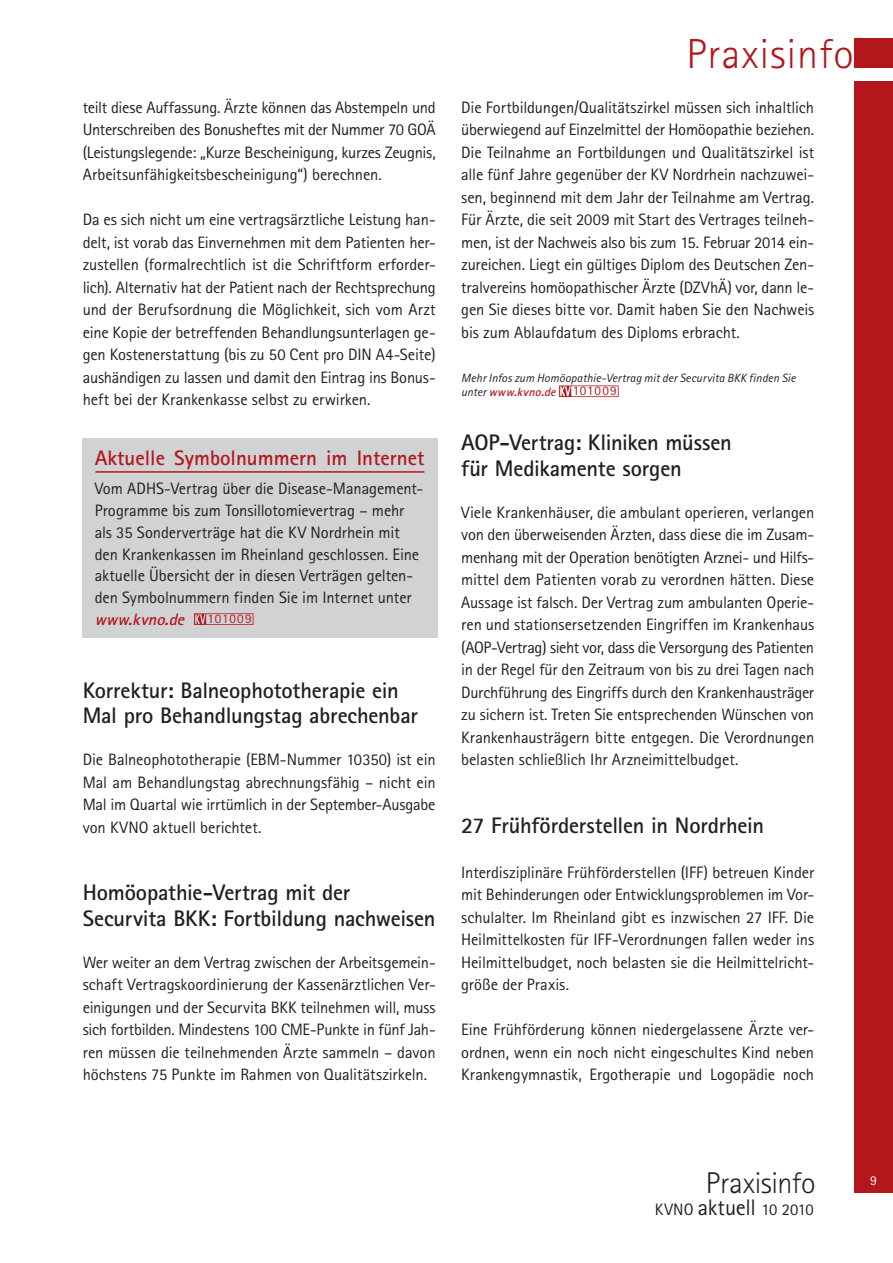
<style>
.page{position:relative;width:893px;height:1263px;background:#fff}
.page>*{position:absolute;margin:0;border:0;box-sizing:border-box;transform-origin:0 0}
.t1{font:300 42px "Agfa Rotis Sans Serif";letter-spacing:.025em;color:#b3171c}
.t2{font:300 30px "Agfa Rotis Sans Serif";letter-spacing:-.01em;color:#231f20}
.t3{font:700 22.5px/25.5px "Agfa Rotis Sans Serif";letter-spacing:-.01em;color:#231f20}
.t4{font:700 21px "Agfa Rotis Sans Serif";color:#b3171c}
.t5{font:16.5px/22.5px "Agfa Rotis Sans Serif";letter-spacing:-.01em;color:#231f20;text-align:justify}
.t6{font:italic 12px/13.5px "Agfa Rotis Sans Serif";letter-spacing:.005em;color:#231f20}
.s1{font-weight:700;font-style:italic;color:#b3171c}
.s2{font-size:13.05px;color:#b3171c}
.s3{font-weight:700;color:#b3171c}
.s4{font-style:normal;font-size:13.05px;color:#b3171c}
.s5{font-size:22.5px}
</style>
<div class="page">
<svg style="left:559px;top:385px;width:60px;height:12px"></svg>
<div style="left:82px;top:438px;width:355px;height:200px;background:#d1d2d4"></div>
<hr style="left:95px;top:471px;width:329px;height:2px;background:#b3171c">
<svg style="left:194px;top:613px;width:59px;height:12px"></svg>
<div style="left:855px;top:38px;width:38px;height:29px;background:#b3171c"></div>
<div style="left:855px;top:82px;width:38px;height:1110px;background:#b3171c"></div>
<p class="t5" style="left:83px;top:96px;width:355px">teilt diese Auffassung. Ärzte können das Abstempeln und Unterschreiben des Bonusheftes mit der Nummer 70 GOÄ (Leistungslegende: „Kurze Bescheinigung, kurzes Zeugnis, Arbeitsunfähigkeitsbescheinigung“) berechnen.</p>
<p class="t5" style="left:83px;top:208px;width:355px">Da es sich nicht um eine vertragsärztliche Leistung han&shy;delt, ist vorab das Einvernehmen mit dem Patienten her&shy;zustellen (formalrechtlich ist die Schriftform erforder&shy;lich). Alternativ hat der Patient nach der Rechtsprechung und der Berufsordnung die Möglichkeit, sich vom Arzt eine Kopie der betreffenden Behandlungsunterlagen ge&shy;gen Kostenerstattung (bis zu 50 Cent pro DIN A4-Seite) aushändigen zu lassen und damit den Eintrag ins Bonus&shy;heft bei der Krankenkasse selbst zu erwirken.</p>
<p class="t4" style="left:95px;top:445px;width:331px">Aktuelle Symbolnummern im Internet</p>
<p class="t5" style="left:95px;top:478px;width:330px;line-height:21.8px;text-align:left">Vom ADHS-Vertrag über die Disease-Management-Programme bis zum Tonsillotomievertrag – mehr als 35 Sonderverträge hat die KV Nordrhein mit den Krankenkassen im Rheinland geschlossen. Eine aktuelle Übersicht der in diesen Verträgen gelten&shy;den Symbolnummern finden Sie im Internet unter <span class="s1">www.kvno.de</span> <span class="s2">1 0 1 0 0 9</span></p>
<h3 class="t3" style="left:83px;top:677px;width:337px">Korrektur: Balneophototherapie ein<br>Mal pro Behandlungstag abrechenbar</h3>
<p class="t5" style="left:83px;top:748px;width:354px">Die Balneophototherapie (EBM-Nummer 10350) ist ein Mal am Behandlungstag abrechnungsfähig – nicht ein Mal im Quartal wie irrtümlich in der September-Ausgabe von KVNO aktuell berichtet.</p>
<h3 class="t3" style="left:83px;top:879px;width:354px">Homöopathie-Vertrag mit der<br>Securvita BKK: Fortbildung nachweisen</h3>
<p class="t5" style="left:83px;top:951px;width:354px">Wer weiter an dem Vertrag zwischen der Arbeitsgemein&shy;schaft Vertragskoordinierung der Kassenärztlichen Ver&shy;einigungen und der Securvita BKK teilnehmen will, muss sich fortbilden. Mindestens 100 CME-Punkte in fünf Jah&shy;ren müssen die teilnehmenden Ärzte sammeln – davon höchstens 75 Punkte im Rahmen von Qualitätszirkeln.</p>
<h1 class="t1" style="left:686px;top:29px;width:169px">Praxisinfo</h1>
<p class="t5" style="left:461px;top:96px;width:355px">Die Fortbildungen/Qualitätszirkel müssen sich inhaltlich überwiegend auf Einzelmittel der Homöopathie beziehen.<br>Die Teilnahme an Fortbildungen und Qualitätszirkel ist alle fünf Jahre gegenüber der KV Nordrhein nachzuwei&shy;sen, beginnend mit dem Jahr der Teilnahme am Vertrag.<br>Für Ärzte, die seit 2009 mit Start des Vertrages teilneh&shy;men, ist der Nachweis also bis zum 15. Februar 2014 ein&shy;zureichen. Liegt ein gültiges Diplom des Deutschen Zen&shy;tralvereins homöopathischer Ärzte (DZVhÄ) vor, dann le&shy;gen Sie dieses bitte vor. Damit haben Sie den Nachweis bis zum Ablaufdatum des Diploms erbracht.</p>
<p class="t6" style="left:461px;top:371px;width:336px">Mehr Infos zum Homöopathie-Vertrag mit der Securvita BKK finden Sie un ter <span class="s3">www.kvno.de</span> <span class="s4">1 0 1 0 0 9</span></p>
<h3 class="t3" style="left:461px;top:429px;width:272px">AOP-Vertrag: Kliniken müssen für Medikamente sorgen</h3>
<p class="t5" style="left:461px;top:501px;width:355px">Viele Krankenhäuser, die ambulant operieren, verlangen von den überweisenden Ärzten, dass diese die im Zusam&shy;menhang mit der Operation benötigten Arznei- und Hilfs&shy;mittel dem Patienten vorab zu verordnen hätten. Diese Aussage ist falsch. Der Vertrag zum ambulanten Operie&shy;ren und stationsersetzenden Eingriffen im Krankenhaus (AOP-Vertrag) sieht vor, dass die Versorgung des Patienten in der Regel für den Zeitraum von bis zu drei Tagen nach Durchführung des Eingriffs durch den Krankenhausträger zu sichern ist. Treten Sie entsprechenden Wünschen von Krankenhausträgern bitte entgegen. Die Verordnungen belasten schließlich Ihr Arzneimittelbudget.</p>
<h3 class="t3" style="left:461px;top:812px;width:304px">27 Frühförderstellen in Nordrhein</h3>
<p class="t5" style="left:461px;top:861px;width:354px">Interdisziplinäre Frühförderstellen (IFF) betreuen Kinder mit Behinderungen oder Entwicklungsproblemen im Vor&shy;schulalter. Im Rheinland gibt es inzwischen 27 IFF. Die Heilmittelkosten für IFF-Verordnungen fallen weder ins Heilmittelbudget, noch belasten sie die Heilmittelricht&shy;größe der Praxis.</p>
<p class="t5" style="left:461px;top:1018px;width:354px">Eine Frühförderung können niedergelassene Ärzte ver&shy;ordnen, wenn ein noch nicht eingeschultes Kind neben Krankengymnastik, Ergotherapie und Logopädie noch</p>
<h2 class="t2" style="left:706px;top:1165px;width:111px">Praxisinfo</h2>
<p class="t5" style="left:655px;top:1198px;width:160px">KVNO <span class="s5">aktuell</span> 10 2010</p>
</div>
